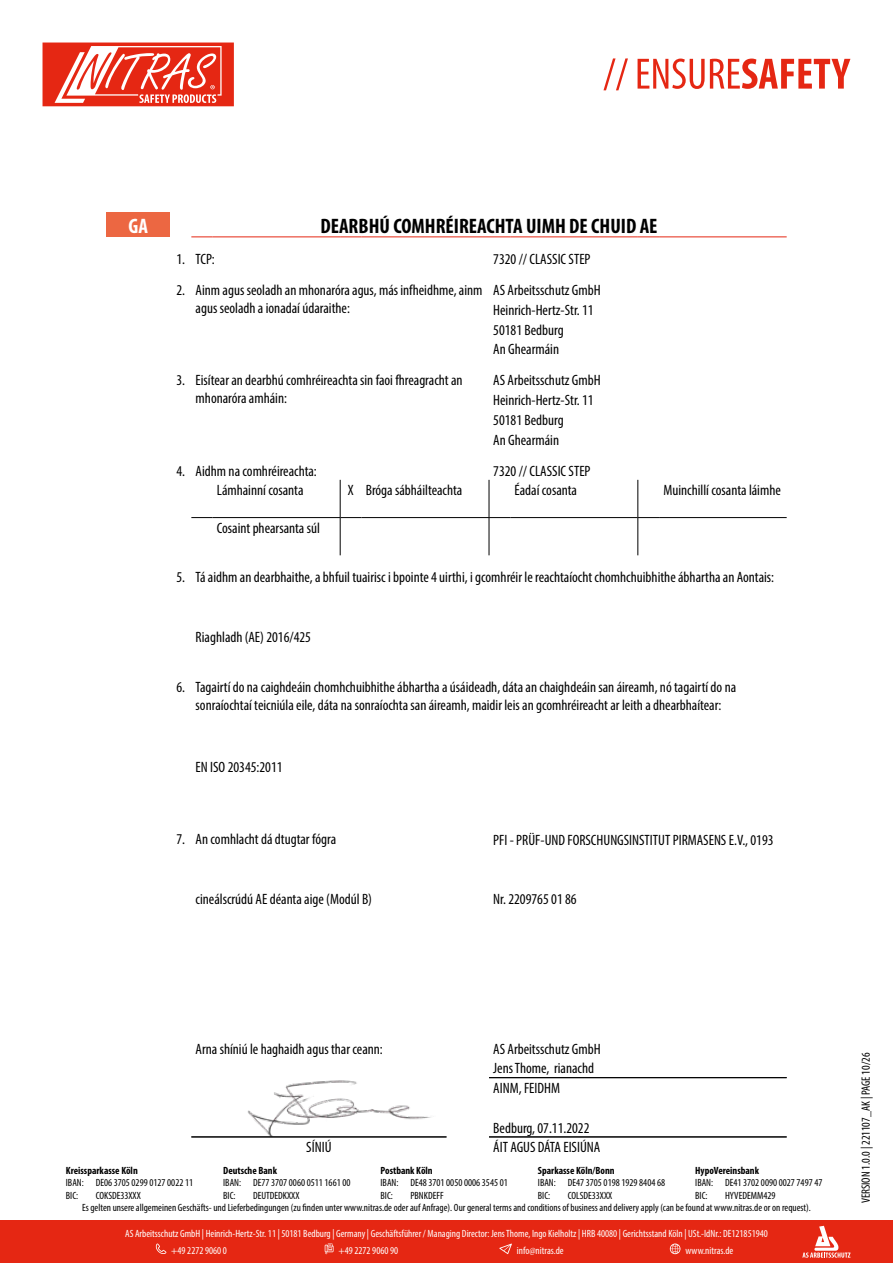
<style>
.page{position:relative;width:893px;height:1263px;background:#fff}
.page>*{position:absolute;margin:0;border:0;box-sizing:border-box;transform-origin:0 0}
.t1{font:700 condensed 21px "Myriad Pro";color:#000}
.t2{font:700 condensed 21px "Myriad Pro";color:#fff}
.t3{font:condensed 15px/19.8px "Myriad Pro";color:#000}
.t4{font:condensed 12px "Myriad Pro";color:#000}
.t5{font:condensed 10.5px/12.6px "Myriad Pro";color:#000}
.t6{font:condensed 10.5px/17px "Myriad Pro";color:#fff}
.t7{font:700 condensed 10.5px "Myriad Pro";color:#000}
</style>
<div class="page">
<svg style="left:603px;top:58px;width:247px;height:32px"></svg>
<svg style="left:43px;top:43px;width:191px;height:63px"></svg>
<div style="left:0;top:1220px;width:893px;height:43px;background:#e52713"></div>
<svg style="left:802px;top:1226px;width:48px;height:32px"></svg>
<svg style="left:156px;top:1243px;width:10px;height:11px"></svg>
<svg style="left:325px;top:1243px;width:9px;height:11px"></svg>
<svg style="left:499px;top:1243px;width:13px;height:11px"></svg>
<svg style="left:670px;top:1243px;width:10px;height:11px"></svg>
<img style="left:247px;top:1080px;width:184px;height:56px">
<div style="left:106px;top:213px;width:64px;height:24px;background:#ec6742"></div>
<svg style="left:191px;top:236px;width:22px;height:1px"></svg>
<hr style="left:213px;top:236px;width:127px;height:1px;background:#e52713">
<svg style="left:340px;top:236px;width:21px;height:1px"></svg>
<hr style="left:361px;top:236px;width:128px;height:1px;background:#e52713">
<svg style="left:489px;top:236px;width:21px;height:1px"></svg>
<hr style="left:510px;top:236px;width:128px;height:1px;background:#e52713">
<svg style="left:638px;top:236px;width:21px;height:1px"></svg>
<hr style="left:659px;top:236px;width:128px;height:1px;background:#e52713">
<hr style="left:340px;top:480px;width:1px;height:37px;background:#000">
<hr style="left:489px;top:480px;width:1px;height:37px;background:#000">
<hr style="left:637px;top:480px;width:1px;height:37px;background:#000">
<svg style="left:191px;top:517px;width:22px;height:1px"></svg>
<hr style="left:213px;top:517px;width:127px;height:1px;background:#000">
<svg style="left:340px;top:517px;width:21px;height:1px"></svg>
<hr style="left:340px;top:518px;width:1px;height:37px;background:#000">
<hr style="left:361px;top:517px;width:128px;height:1px;background:#000">
<svg style="left:489px;top:517px;width:21px;height:1px"></svg>
<hr style="left:489px;top:518px;width:1px;height:37px;background:#000">
<hr style="left:510px;top:517px;width:128px;height:1px;background:#000">
<svg style="left:638px;top:517px;width:21px;height:1px"></svg>
<hr style="left:637px;top:518px;width:1px;height:37px;background:#000">
<hr style="left:659px;top:517px;width:128px;height:1px;background:#000">
<hr style="left:191px;top:1136px;width:255px;height:1px;background:#000">
<hr style="left:489px;top:1077px;width:298px;height:1px;background:#000">
<hr style="left:489px;top:1136px;width:298px;height:1px;background:#000">
<h1 class="t2" style="left:128px;top:212px;width:21px">GA</h1>
<h1 class="t1" style="left:320px;top:212px;width:339px">DEARBHÚ COMHRÉIREACHTA UIMH DE CHUID AE</h1>
<p class="t3" style="left:176px;top:249px;width:40px">1. TCP:</p>
<p class="t3" style="left:196px;top:281px;width:288px;line-height:18px;text-indent:-19px">2. Ainm agus seoladh an mhonaróra agus, más infheidhme, ainm agus seoladh a ionadaí údaraithe:</p>
<p class="t3" style="left:493px;top:339px;width:67px">An Ghearmáin</p>
<p class="t3" style="left:196px;top:371px;width:268px;line-height:18px;text-indent:-19px">3. Eisítear an dearbhú comhréireachta sin faoi fhreagracht an mhonaróra amháin:</p>
<p class="t3" style="left:493px;top:429px;width:67px">An Ghearmáin</p>
<p class="t3" style="left:217px;top:460px;width:101px;text-indent:-40px">4. Aidhm na comhréireachta:<br>Lámhainní cosanta</p>
<h1 class="t2" style="left:129px;top:212px;width:20px">DE</h1>
<p class="t3" style="left:493px;top:243px;width:109px;line-height:31px">7320 // CLASSIC STEP<br>AS Arbeitsschutz GmbH</p>
<p class="t3" style="left:493px;top:300px;width:102px">Heinrich-Hertz-Str. 11<br>50181 Bedburg</p>
<p class="t3" style="left:493px;top:370px;width:109px">AS Arbeitsschutz GmbH<br>Heinrich-Hertz-Str. 11<br>50181 Bedburg</p>
<p class="t3" style="left:493px;top:460px;width:99px">7320 // CLASSIC STEP</p>
<p class="t3" style="left:366px;top:480px;width:98px">Bróga sábháilteachta</p>
<p class="t3" style="left:515px;top:480px;width:64px">Éadaí cosanta</p>
<p class="t3" style="left:663px;top:480px;width:119px">Muinchillí cosanta láimhe</p>
<p class="t3" style="left:348px;top:480px;width:7px">X</p>
<p class="t3" style="left:217px;top:518px;width:105px">Cosaint phearsanta súl</p>
<p class="t3" style="left:176px;top:567px;width:599px">5. Tá aidhm an dearbhaithe, a bhfuil tuairisc i bpointe 4 uirthi, i gcomhréir le reachtaíocht chomhchuibhithe ábhartha an Aontais:</p>
<p class="t3" style="left:196px;top:627px;width:117px">Riaghladh (AE) 2016/425</p>
<p class="t3" style="left:176px;top:678px;width:561px;line-height:18px;text-align:center">6. Tagairtí do na caighdeáin chomhchuibhithe ábhartha a úsáideadh, dáta an chaighdeáin san áireamh, nó tagairtí do na sonraíochtaí teicniúla eile, dáta na sonraíochta san áireamh, maidir leis an gcomhréireacht ar leith a dhearbhaítear:</p>
<p class="t3" style="left:196px;top:757px;width:88px">EN ISO 20345:2011</p>
<p class="t3" style="left:176px;top:829px;width:161px">7. An comhlacht dá dtugtar fógra</p>
<p class="t3" style="left:196px;top:889px;width:178px">cineálscrúdú AE déanta aige (Modúl B)</p>
<p class="t3" style="left:493px;top:830px;width:282px">PFI - PRÜF-UND FORSCHUNGSINSTITUT PIRMASENS E.V., 0193</p>
<p class="t3" style="left:493px;top:889px;width:85px">Nr. 2209765 01 86</p>
<p class="t3" style="left:196px;top:1038px;width:189px">Arna shíniú le haghaidh agus thar ceann:</p>
<p class="t3" style="left:493px;top:1038px;width:109px">AS Arbeitsschutz GmbH</p>
<p class="t3" style="left:493px;top:1058px;width:102px">Jens Thome, rianachd<br>AINM, FEIDHM</p>
<p class="t3" style="left:493px;top:1117px;width:98px">Bedburg, 07.11.2022</p>
<p class="t3" style="left:306px;top:1137px;width:27px">SÍNIÚ</p>
<p class="t3" style="left:493px;top:1137px;width:109px">ÁIT AGUS DÁTA EISIÚNA</p>
<p class="t7" style="left:66px;top:1164px;width:73px">Kreissparkasse Köln</p>
<p class="t7" style="left:223px;top:1164px;width:55px">Deutsche Bank</p>
<p class="t7" style="left:381px;top:1164px;width:54px">Postbank Köln</p>
<p class="t7" style="left:538px;top:1164px;width:78px">Sparkasse Köln/Bonn</p>
<p class="t7" style="left:695px;top:1164px;width:65px">HypoVereinsbank</p>
<p class="t5" style="left:66px;top:1176px;width:19px">IBAN:<br>BIC:</p>
<p class="t5" style="left:96px;top:1176px;width:99px">DE06 3705 0299 0127 0022 11<br>COKSDE33XXX</p>
<p class="t5" style="left:223px;top:1176px;width:19px">IBAN:<br>BIC:</p>
<p class="t5" style="left:253px;top:1176px;width:99px">DE77 3707 0060 0511 1661 00<br>DEUTDEDKXXX</p>
<p class="t5" style="left:381px;top:1176px;width:19px">IBAN:<br>BIC:</p>
<p class="t5" style="left:410px;top:1176px;width:99px">DE48 3701 0050 0006 3545 01<br>PBNKDEFF</p>
<p class="t5" style="left:538px;top:1176px;width:19px">IBAN:<br>BIC:</p>
<p class="t5" style="left:568px;top:1176px;width:99px">DE47 3705 0198 1929 8404 68<br>COLSDE33XXX</p>
<p class="t5" style="left:695px;top:1176px;width:19px">IBAN:<br>BIC:</p>
<p class="t5" style="left:725px;top:1176px;width:99px">DE41 3702 0090 0027 7497 47</p>
<p class="t5" style="left:725px;top:1189px;width:52px">HYVEDEMM429</p>
<p class="t5" style="left:82px;top:1201px;width:730px">Es gelten unsere allgemeinen Geschäfts- und Lieferbedingungen (zu finden unter www.nitras.de oder auf Anfrage). Our general terms and conditions of business and delivery apply (can be found at www.nitras.de or on request).</p>
<p class="t6" style="left:171px;top:1225px;width:598px;text-indent:-46px">AS Arbeitsschutz GmbH | Heinrich-Hertz-Str. 11 | 50181 Bedburg | Germany | Geschäftsführer / Managing Director: Jens Thome, Ingo Kielholtz | HRB 40080 | Gerichtsstand Köln | USt.-IdNr.: DE121851940 +49 2272 9060 0</p>
<p class="t6" style="left:338px;top:1242px;width:61px">+49 2272 9060 90</p>
<p class="t6" style="left:517px;top:1242px;width:48px">info@nitras.de</p>
<p class="t6" style="left:685px;top:1242px;width:49px">www.nitras.de</p>
<p class="t4" style="left:859px;top:1203px;width:152px;rotate:-90deg">VERSION 1.0.0 | 221107_AK | PAGE 10/26</p>
</div>
